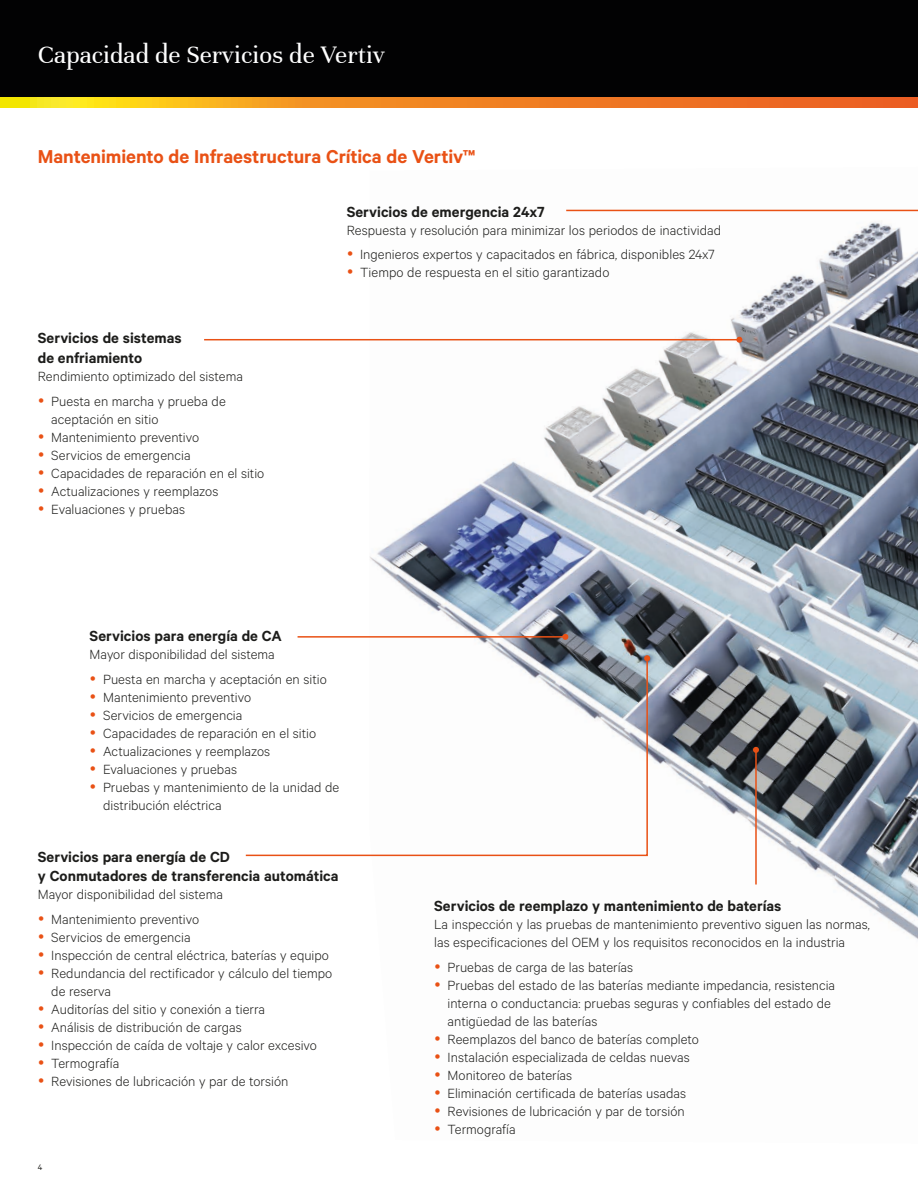
<style>
.page{position:relative;width:918px;height:1188px;background:#fff}
.page>*{position:absolute;margin:0;border:0;box-sizing:border-box;transform-origin:0 0}
.t1{font:27px "Unna";color:#fff}
.t2{font:600 21px "Calibre";letter-spacing:-.005em;color:#e95115}
.t3{font:600 16.5px/19.8px "Calibre";color:#1d1d1b}
.t4{font:300 15px/18px "Calibre";color:#1d1d1b}
.t5{font:9px "Calibre";color:#1d1d1b}
</style>
<div class="page">
<div style="left:0;top:0;width:918px;height:108px;background:#020203"></div>
<svg style="left:0;top:98px;width:918px;height:10px;background:#f29221"></svg>
<img style="left:369px;top:209px;width:549px;height:731px">
<hr style="left:566px;top:210px;width:352px;height:1px;background:#e95115">
<hr style="left:204px;top:339px;width:535px;height:1px;background:#e95115">
<svg style="left:736px;top:337px;width:6px;height:6px"></svg>
<svg style="left:245px;top:657px;width:404px;height:200px"></svg>
<svg style="left:644px;top:655px;width:6px;height:6px"></svg>
<hr style="left:298px;top:636px;width:267px;height:2px;background:#e95115">
<svg style="left:562px;top:634px;width:6px;height:6px"></svg>
<hr style="left:755px;top:750px;width:2px;height:135px;background:#e95115">
<svg style="left:753px;top:747px;width:6px;height:6px"></svg>
<h1 class="t1" style="left:38px;top:39px;width:349px">Capacidad de Servicios de Vertiv</h1>
<h2 class="t2" style="left:38px;top:144px;width:439px">Mantenimiento de Infraestructura Crítica de Vertiv™</h2>
<p class="t3" style="left:38px;top:328px;width:145px">Servicios de sistemas de enfriamiento</p>
<p class="t4" style="left:38px;top:364px;width:207px;line-height:24.8px;text-align:center">Rendimiento optimizado del sistema<br>Puesta en marcha y prueba de</p>
<p class="t4" style="left:51px;top:410px;width:215px">aceptación en sitio<br>Mantenimiento preventivo<br>Servicios de emergencia<br>Capacidades de reparación en el sitio<br>Actualizaciones y reemplazos<br>Evaluaciones y pruebas</p>
<p class="t3" style="left:347px;top:201px;width:200px">Servicios de emergencia 24x7</p>
<p class="t4" style="left:347px;top:217px;width:376px;line-height:24.8px;text-align:center">Respuesta y resolución para minimizar los periodos de inactividad<br>Ingenieros expertos y capacitados en fábrica, disponibles 24x7</p>
<p class="t4" style="left:360px;top:263px;width:251px">Tiempo de respuesta en el sitio garantizado</p>
<p class="t3" style="left:90px;top:625px;width:194px">Servicios para energía de CA</p>
<p class="t4" style="left:103px;top:641px;width:225px;line-height:24.8px;text-indent:-13px">Mayor disponibilidad del sistema<br>Puesta en marcha y aceptación en sitio</p>
<p class="t4" style="left:103px;top:687px;width:238px">Mantenimiento preventivo<br>Servicios de emergencia<br>Capacidades de reparación en el sitio<br>Actualizaciones y reemplazos<br>Evaluaciones y pruebas<br>Pruebas y mantenimiento de la unidad de distribución eléctrica</p>
<p class="t3" style="left:38px;top:846px;width:302px">Servicios para energía de CD<br>y Conmutadores de transferencia automática</p>
<p class="t4" style="left:51px;top:882px;width:173px;line-height:24.8px;text-indent:-14px">Mayor disponibilidad del sistema<br>Mantenimiento preventivo</p>
<p class="t4" style="left:51px;top:928px;width:283px">Servicios de emergencia<br>Inspección de central eléctrica, baterías y equipo Redundancia del rectificador y cálculo del tiempo de reserva<br>Auditorías del sitio y conexión a tierra<br>Análisis de distribución de cargas<br>Inspección de caída de voltaje y calor excesivo Termografía<br>Revisiones de lubricación y par de torsión</p>
<p class="t5" style="left:38px;top:1162px;width:6px">4</p>
<p class="t3" style="left:434px;top:896px;width:349px">Servicios de reemplazo y mantenimiento de baterías</p>
<p class="t4" style="left:434px;top:915px;width:437px">La inspección y las pruebas de mantenimiento preventivo siguen las normas, las especificaciones del OEM y los requisitos reconocidos en la industria</p>
<p class="t4" style="left:448px;top:958px;width:389px">Pruebas de carga de las baterías<br>Pruebas del estado de las baterías mediante impedancia, resistencia interna o conductancia: pruebas seguras y confiables del estado de antigüedad de las baterías<br>Reemplazos del banco de baterías completo<br>Instalación especializada de celdas nuevas<br>Monitoreo de baterías<br>Eliminación certificada de baterías usadas<br>Revisiones de lubricación y par de torsión<br>Termografía</p>
</div>
